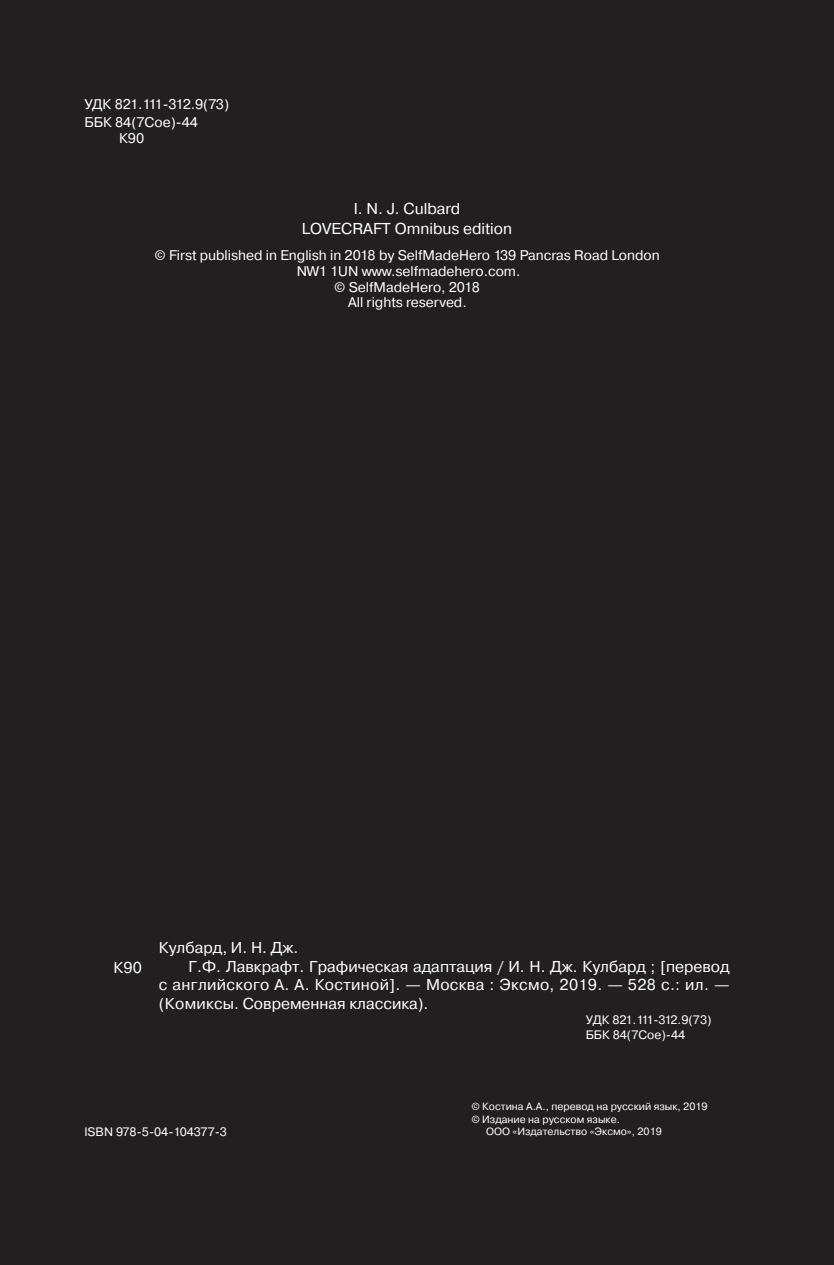
<style>
.page{position:relative;width:834px;height:1265px;background:#fff}
.page>*{position:absolute;margin:0;border:0;box-sizing:border-box;transform-origin:0 0}
.t1{font:15.75px/20.7px "Pragmatica C";color:#fff;text-align:center}
.t2{font:15.75px "Pragmatica C";letter-spacing:.02em;color:#fff}
.t3{font:14px/15.8px "Pragmatica C";color:#fff;text-align:center}
.t4{font:14px "Pragmatica C";letter-spacing:-.065em;color:#fff}
.t5{font:12.25px/14.7px "Pragmatica C";color:#fff}
.t6{font:10.5px "Pragmatica C";color:#fff}
</style>
<div class="page">
<div style="left:0;top:0;width:833px;height:1265px;background:#231f20"></div>
<p class="t4" style="left:84px;top:99px;width:146px">УДК 821.111-312.9(73)</p>
<p class="t3" style="left:84px;top:115px;width:115px">ББК 84(7Сое)-44</p>
<p class="t3" style="left:119px;top:132px;width:27px">К90</p>
<p class="t1" style="left:302px;top:199px;width:211px">I. N. J. Culbard<br>LOVECRAFT Omnibus edition</p>
<p class="t3" style="left:154px;top:248px;width:506px">© First published in English in 2018 by SelfMadeHero 139 Pancras Road London NW1 1UN www.selfmadehero.com.<br>© SelfMadeHero, 2018<br>All rights reserved.</p>
<p class="t1" style="left:114px;top:958px;width:30px">К90</p>
<p class="t1" style="left:159px;top:938px;width:141px">Кулбард, И. Н. Дж.</p>
<p class="t1" style="left:188px;top:957px;width:542px">Г.Ф. Лавкрафт. Графическая адаптация / И. Н. Дж. Кулбард ; [перевод</p>
<p class="t2" style="left:159px;top:979px;width:572px">с английского А. А. Костиной]. — Москва : Эксмо, 2019. — 528 с.: ил. —</p>
<p class="t1" style="left:159px;top:995px;width:271px">(Комиксы. Современная классика).</p>
<p class="t5" style="left:585px;top:1013px;width:127px">УДК 821.111-312.9(73)<br>ББК 84(7Сое)-44</p>
<p class="t5" style="left:84px;top:1125px;width:144px">ISBN 978-5-04-104377-3</p>
<p class="t6" style="left:471px;top:1102px;width:238px">© Костина А.А., перевод на русский язык, 2019</p>
<p class="t6" style="left:471px;top:1115px;width:150px">© Издание на русском языке.</p>
<p class="t6" style="left:486px;top:1127px;width:177px">ООО «Издательство «Эксмо», 2019</p>
</div>
